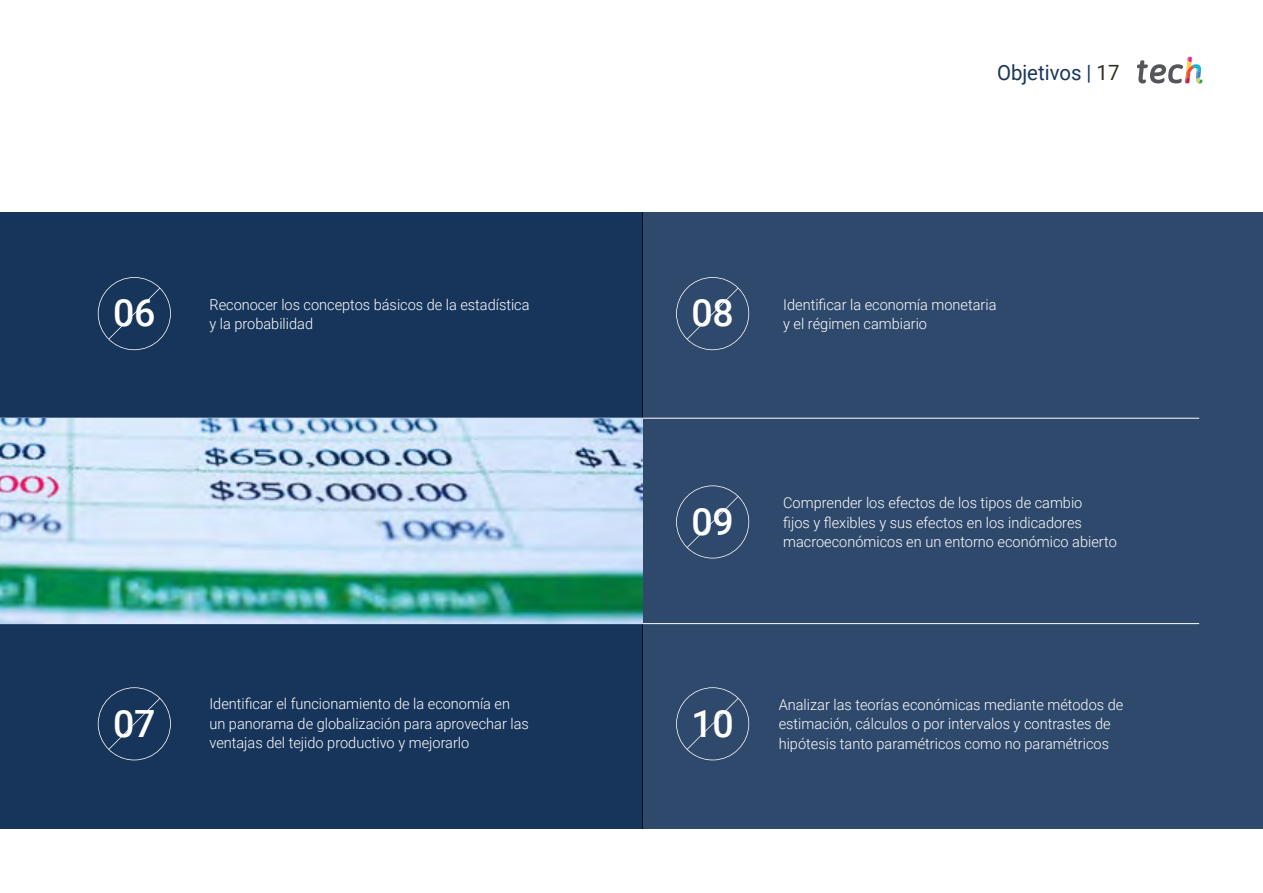
<style>
.page{position:relative;width:1263px;height:893px;background:#fff}
.page>*{position:absolute;margin:0;border:0;box-sizing:border-box;transform-origin:0 0}
.t1{font:500 37.5px "Roboto";color:#fff}
.t2{font:21px "Roboto";color:#1a355c}
.t3{font:300 15px/19.5px "Roboto";color:#fff}
.s1{color:#312e20}
</style>
<div class="page">
<svg style="left:1137px;top:57px;width:65px;height:27px"></svg>
<div style="left:0;top:213px;width:642px;height:616px;background:#17355b"></div>
<div style="left:642px;top:213px;width:621px;height:616px;background:#2e496b"></div>
<svg style="left:98px;top:277px;width:73px;height:73px"></svg>
<svg style="left:98px;top:687px;width:73px;height:73px"></svg>
<svg style="left:676px;top:277px;width:73px;height:73px"></svg>
<hr style="left:0;top:418px;width:1199px;height:1px;background:#fff">
<hr style="left:0;top:623px;width:1199px;height:1px;background:#fff">
<img style="left:0;top:418px;width:642px;height:206px">
<svg style="left:676px;top:485px;width:73px;height:73px"></svg>
<svg style="left:676px;top:687px;width:73px;height:73px"></svg>
<h1 class="t1" style="left:113px;top:287px;width:44px">06</h1>
<p class="t3" style="left:209px;top:294px;width:322px">Reconocer los conceptos básicos de la estadística y la probabilidad</p>
<h1 class="t1" style="left:113px;top:697px;width:44px">07</h1>
<p class="t3" style="left:209px;top:693px;width:321px">Identificar el funcionamiento de la economía en un panorama de globalización para aprovechar las ventajas del tejido productivo y mejorarlo</p>
<h2 class="t2" style="left:997px;top:57px;width:124px">Objetivos | <span class="s1">17</span></h2>
<h1 class="t1" style="left:691px;top:287px;width:44px">08</h1>
<p class="t3" style="left:783px;top:294px;width:215px">Identificar la economía monetaria y el régimen cambiario</p>
<h1 class="t1" style="left:691px;top:495px;width:44px">09</h1>
<p class="t3" style="left:783px;top:492px;width:335px">Comprender los efectos de los tipos de cambio<br>fijos y flexibles y sus efectos en los indicadores macroeconómicos en un entorno económico abierto</p>
<h1 class="t1" style="left:691px;top:697px;width:44px">10</h1>
<p class="t3" style="left:779px;top:694px;width:346px">Analizar las teorías económicas mediante métodos de estimación, cálculos o por intervalos y contrastes de hipótesis tanto paramétricos como no paramétricos</p>
</div>
